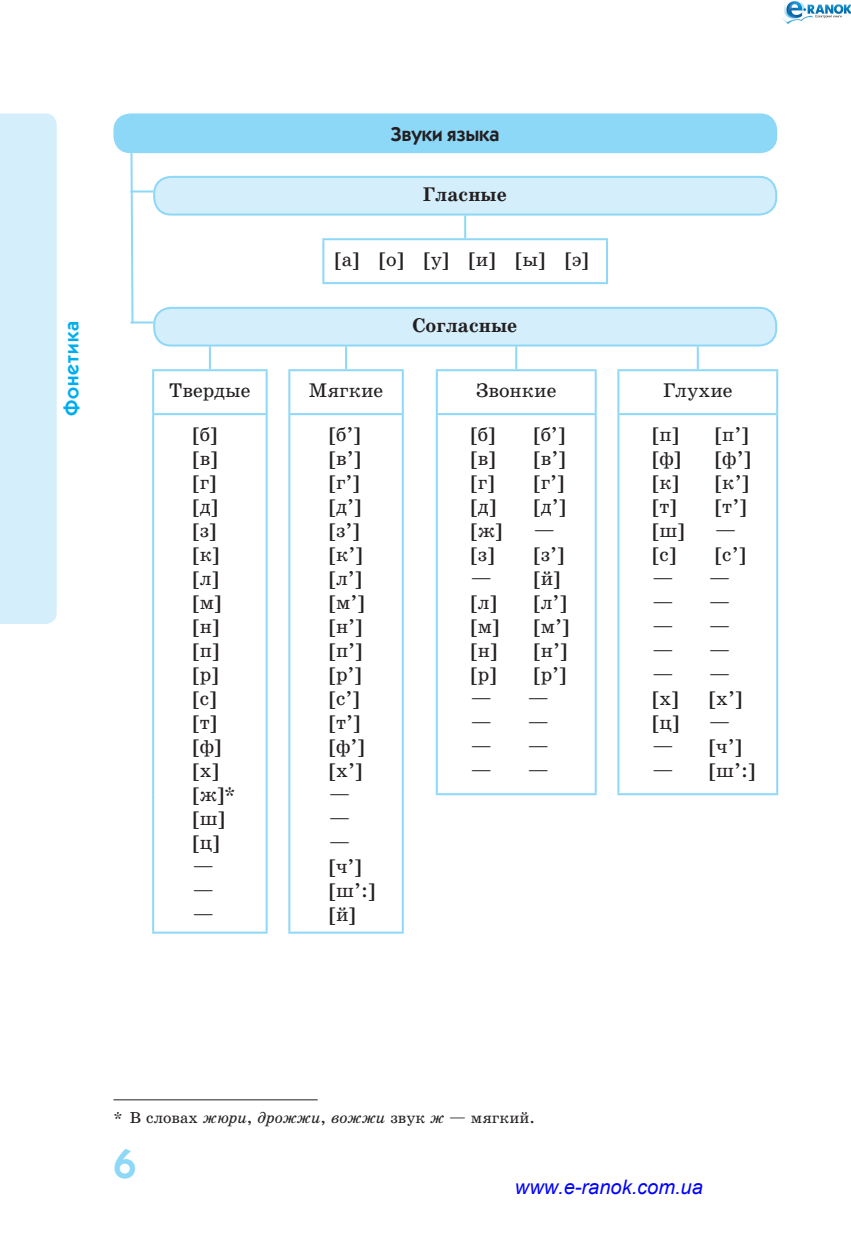
<style>
.page{position:relative;width:851px;height:1248px;background:#fff}
.page>*{position:absolute;margin:0;border:0;box-sizing:border-box;transform-origin:0 0}
.t1{font:600 40px "Kabel C";color:#8dd7f7}
.t2{font:20px/24px "School Book C";color:#231f20}
.t3{font:italic 20px "Arial";color:#00f}
.t4{font:700 20px "School Book C";color:#231f20}
.t5{font:600 20px "Kabel C";color:#231f20}
.t6{font:600 20px "Kabel C";color:#00aeef}
.Сноска{font:16px "School Book C";color:#231f20}
.s1{font-style:italic}
</style>
<div class="page">
<div style="left:0;top:113px;width:57px;height:511px;background:#d4effb"></div>
<hr style="left:113px;top:1099px;width:204px;height:1px;background:#231f20">
<div style="left:113px;top:113px;width:664px;height:40px;background:#8dd7f7;border-radius:17px"></div>
<svg style="left:129px;top:153px;width:5px;height:171px"></svg>
<hr style="left:130px;top:190px;width:23px;height:2px;background:#8dd7f7">
<div style="left:154px;top:177px;width:622px;height:37px;background:#d4effb;border-radius:17px"></div>
<div style="left:153px;top:176px;width:624px;height:39px;border:2px solid #8dd7f7;border-radius:17px"></div>
<hr style="left:322px;top:238px;width:286px;height:2px;background:#8dd7f7">
<hr style="left:322px;top:240px;width:2px;height:42px;background:#8dd7f7">
<hr style="left:606px;top:240px;width:2px;height:42px;background:#8dd7f7">
<hr style="left:322px;top:282px;width:286px;height:2px;background:#8dd7f7">
<hr style="left:464px;top:215px;width:2px;height:23px;background:#8dd7f7">
<hr style="left:130px;top:321px;width:23px;height:2px;background:#8dd7f7">
<div style="left:154px;top:308px;width:622px;height:37px;background:#d4effb;border-radius:17px"></div>
<div style="left:153px;top:307px;width:624px;height:39px;border:2px solid #8dd7f7;border-radius:17px"></div>
<hr style="left:288px;top:413px;width:116px;height:2px;background:#8dd7f7">
<hr style="left:288px;top:415px;width:2px;height:379px;background:#8dd7f7">
<hr style="left:402px;top:415px;width:2px;height:379px;background:#8dd7f7">
<hr style="left:288px;top:794px;width:2px;height:137px;background:#8dd7f7">
<hr style="left:402px;top:794px;width:2px;height:137px;background:#8dd7f7">
<hr style="left:288px;top:931px;width:116px;height:2px;background:#8dd7f7">
<hr style="left:152px;top:413px;width:115px;height:2px;background:#8dd7f7">
<hr style="left:152px;top:415px;width:2px;height:379px;background:#8dd7f7">
<hr style="left:265px;top:415px;width:2px;height:379px;background:#8dd7f7">
<hr style="left:152px;top:794px;width:2px;height:137px;background:#8dd7f7">
<hr style="left:265px;top:794px;width:2px;height:137px;background:#8dd7f7">
<hr style="left:152px;top:931px;width:115px;height:2px;background:#8dd7f7">
<hr style="left:617px;top:369px;width:161px;height:2px;background:#8dd7f7">
<hr style="left:617px;top:371px;width:2px;height:42px;background:#8dd7f7">
<hr style="left:776px;top:371px;width:2px;height:42px;background:#8dd7f7">
<hr style="left:617px;top:413px;width:161px;height:2px;background:#8dd7f7">
<hr style="left:617px;top:415px;width:2px;height:378px;background:#8dd7f7">
<hr style="left:776px;top:415px;width:2px;height:378px;background:#8dd7f7">
<hr style="left:617px;top:793px;width:161px;height:2px;background:#8dd7f7">
<hr style="left:152px;top:369px;width:115px;height:2px;background:#8dd7f7">
<hr style="left:152px;top:371px;width:2px;height:42px;background:#8dd7f7">
<hr style="left:265px;top:371px;width:2px;height:42px;background:#8dd7f7">
<hr style="left:288px;top:369px;width:116px;height:2px;background:#8dd7f7">
<hr style="left:288px;top:371px;width:2px;height:42px;background:#8dd7f7">
<hr style="left:402px;top:371px;width:2px;height:42px;background:#8dd7f7">
<hr style="left:436px;top:369px;width:160px;height:2px;background:#8dd7f7">
<hr style="left:436px;top:371px;width:2px;height:42px;background:#8dd7f7">
<hr style="left:594px;top:371px;width:2px;height:42px;background:#8dd7f7">
<hr style="left:436px;top:413px;width:160px;height:2px;background:#8dd7f7">
<hr style="left:436px;top:415px;width:2px;height:378px;background:#8dd7f7">
<hr style="left:594px;top:415px;width:2px;height:378px;background:#8dd7f7">
<hr style="left:436px;top:793px;width:160px;height:2px;background:#8dd7f7">
<hr style="left:209px;top:346px;width:2px;height:23px;background:#8dd7f7">
<hr style="left:345px;top:346px;width:2px;height:23px;background:#8dd7f7">
<hr style="left:515px;top:346px;width:2px;height:23px;background:#8dd7f7">
<hr style="left:696px;top:346px;width:2px;height:23px;background:#8dd7f7">
<img style="left:782px;top:0;width:68px;height:24px">
<p class="t6" style="left:60px;top:416px;width:96px;rotate:-90deg">Фонетика</p>
<p class="t5" style="left:390px;top:123px;width:110px">Звуки языка</p>
<p class="t4" style="left:423px;top:183px;width:85px">Гласные</p>
<p class="t2" style="left:334px;top:247px;width:255px">[а] [о] [у] [и] [ы] [э]</p>
<p class="t4" style="left:412px;top:314px;width:106px">Согласные</p>
<p class="t2" style="left:169px;top:378px;width:83px">Твердые</p>
<p class="t2" style="left:309px;top:378px;width:76px">Мягкие</p>
<p class="t2" style="left:476px;top:378px;width:82px">Звонкие</p>
<p class="t2" style="left:663px;top:378px;width:71px">Глухие</p>
<p class="t2" style="left:193px;top:422px;width:43px">[б] [в] [г] [д] [з] [к] [л] [м] [н] [п] [р] [с] [т] [ф] [х] [ж]* [ш] [ц] — — —</p>
<p class="t2" style="left:329px;top:422px;width:47px">[б’] [в’] [г’] [д’] [з’] [к’] [л’] [м’] [н’] [п’] [р’] [с’] [т’] [ф’] [х’] — — — [ч’] [ш’:] [й]</p>
<p class="t2" style="left:471px;top:422px;width:26px">[б]</p>
<p class="t2" style="left:533px;top:422px;width:33px">[б’]</p>
<p class="t2" style="left:652px;top:422px;width:28px">[п]</p>
<p class="t2" style="left:715px;top:422px;width:35px">[п’]</p>
<p class="t2" style="left:652px;top:446px;width:30px">[ф]</p>
<p class="t2" style="left:715px;top:446px;width:37px">[ф’]</p>
<p class="t2" style="left:652px;top:470px;width:28px">[к]</p>
<p class="t2" style="left:715px;top:470px;width:35px">[к’]</p>
<p class="t2" style="left:652px;top:494px;width:26px">[т]</p>
<p class="t2" style="left:715px;top:494px;width:33px">[т’]</p>
<p class="t2" style="left:652px;top:518px;width:33px">[ш]</p>
<p class="t2" style="left:715px;top:518px;width:23px">—</p>
<p class="t2" style="left:652px;top:542px;width:25px">[с]</p>
<p class="t2" style="left:715px;top:542px;width:32px">[с’]</p>
<p class="t2" style="left:652px;top:566px;width:79px">— —</p>
<p class="t2" style="left:652px;top:590px;width:79px">— —</p>
<p class="t2" style="left:652px;top:614px;width:79px">— —</p>
<p class="t2" style="left:652px;top:638px;width:79px">— —</p>
<p class="t2" style="left:652px;top:662px;width:79px">— — [х]</p>
<p class="t2" style="left:471px;top:446px;width:26px">[в]</p>
<p class="t2" style="left:533px;top:446px;width:33px">[в’]</p>
<p class="t2" style="left:471px;top:470px;width:25px">[г]</p>
<p class="t2" style="left:533px;top:470px;width:32px">[г’]</p>
<p class="t2" style="left:471px;top:494px;width:27px">[д]</p>
<p class="t2" style="left:533px;top:494px;width:34px">[д’]</p>
<p class="t2" style="left:471px;top:518px;width:33px">[ж]</p>
<p class="t2" style="left:533px;top:518px;width:23px">—</p>
<p class="t2" style="left:471px;top:542px;width:25px">[з]</p>
<p class="t2" style="left:533px;top:542px;width:32px">[з’]</p>
<p class="t2" style="left:471px;top:566px;width:91px">— [й] [л]</p>
<p class="t2" style="left:533px;top:590px;width:34px">[л’]</p>
<p class="t2" style="left:471px;top:614px;width:30px">[м]</p>
<p class="t2" style="left:533px;top:614px;width:37px">[м’]</p>
<p class="t2" style="left:471px;top:638px;width:28px">[н]</p>
<p class="t2" style="left:533px;top:638px;width:35px">[н’]</p>
<p class="t2" style="left:471px;top:662px;width:27px">[р]</p>
<p class="t2" style="left:533px;top:662px;width:34px">[р’]</p>
<p class="t2" style="left:471px;top:686px;width:79px">— —</p>
<p class="t2" style="left:471px;top:710px;width:79px">— —</p>
<p class="t2" style="left:471px;top:734px;width:79px">— —</p>
<p class="t2" style="left:471px;top:758px;width:79px">— —</p>
<p class="t2" style="left:709px;top:686px;width:35px">[х’]</p>
<p class="t2" style="left:652px;top:710px;width:28px">[ц]</p>
<p class="t2" style="left:709px;top:710px;width:23px">—</p>
<p class="t2" style="left:652px;top:734px;width:91px">— [ч’]</p>
<p class="t2" style="left:652px;top:758px;width:104px">— [ш’:]</p>
<p class="Сноска" style="left:113px;top:1108px;width:423px">* В словах <span class="s1">жюри</span>, <span class="s1">дрожжи</span>, <span class="s1">вожжи</span> звук <span class="s1">ж</span> — мягкий.</p>
<h1 class="t1" style="left:113px;top:1141px;width:24px">6</h1>
<p class="t3" style="left:515px;top:1173px;width:189px">www.e-ranok.com.ua</p>
</div>
